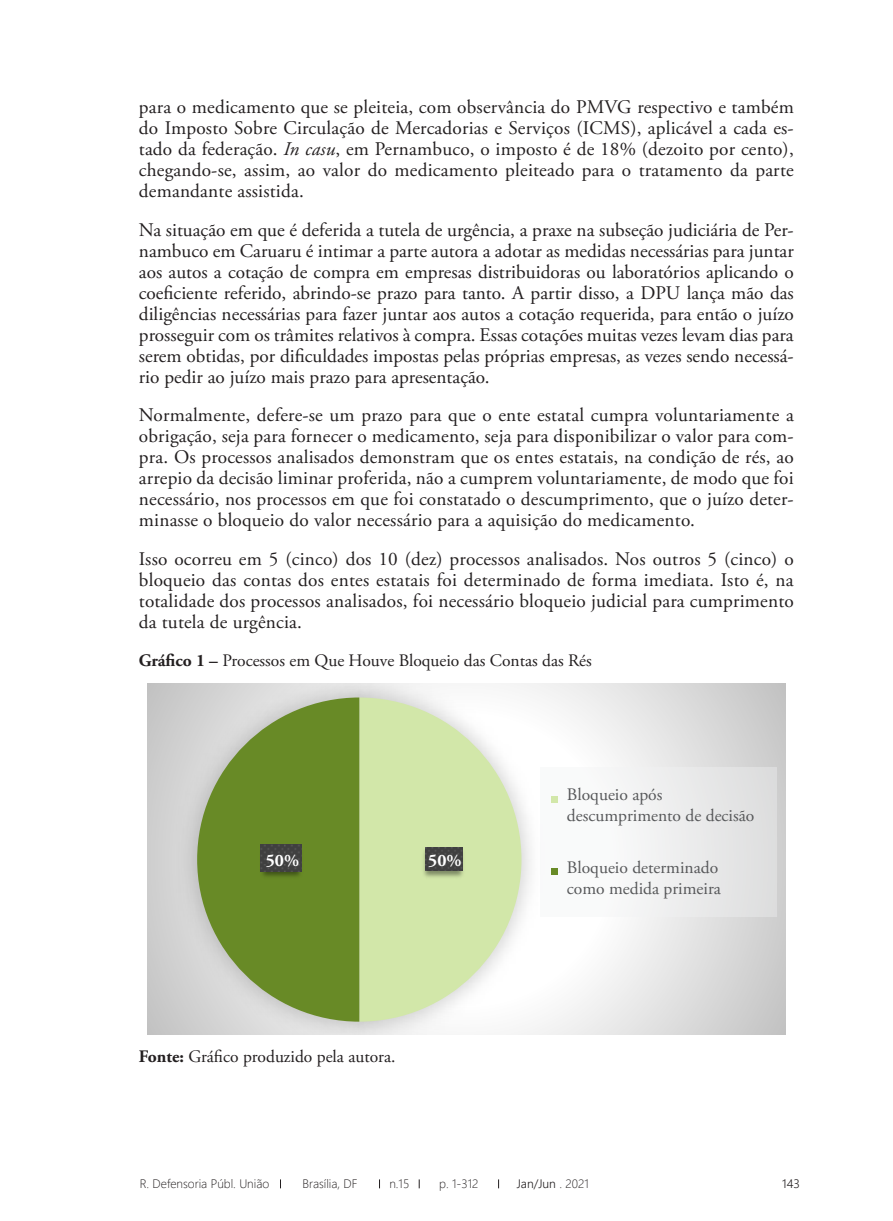
<style>
.page{position:relative;width:893px;height:1221px;background:#fff}
.page>*{position:absolute;margin:0;border:0;box-sizing:border-box;transform-origin:0 0}
.Corpo_Principal{font:19.25px/21px "Adobe Garamond Pro";letter-spacing:.01em;color:#231f20;text-align:justify}
.t1{font:17.5px/21px "Adobe Garamond Pro";color:#57585a}
.Titulo_Fig_tab{font:17.5px "Adobe Garamond Pro";color:#231f20}
.Fonte{font:17.5px "Adobe Garamond Pro";color:#231f20}
.t2{font:700 17.5px "Adobe Garamond Pro";color:#fff}
.t3{font:12.25px "Webly Sleek UI Light";color:#231f20}
.t4{font:12.25px "Webly Sleek UI Semilight";color:#231f20}
.s1{font-style:italic}
.s2{font-weight:700}
.s3{font-family:"Webly Sleek UI Light"}
</style>
<div class="page">
<svg style="left:147px;top:683px;width:638px;height:351px"></svg>
<p class="Corpo_Principal" style="left:139px;top:97px;width:656px">para o medicamento que se pleiteia, com observância do PMVG respectivo e também do Imposto Sobre Circulação de Mercadorias e Serviços (ICMS), aplicável a cada es&shy;tado da federação. <span class="s1">In casu</span>, em Pernambuco, o imposto é de 18% (dezoito por cento), chegando-se, assim, ao valor do medicamento pleiteado para o tratamento da parte demandante assistida.</p>
<p class="Corpo_Principal" style="left:139px;top:220px;width:656px">Na situação em que é deferida a tutela de urgência, a praxe na subseção judiciária de Per&shy;nambuco em Caruaru é intimar a parte autora a adotar as medidas necessárias para juntar aos autos a cotação de compra em empresas distribuidoras ou laboratórios aplicando o coeficiente referido, abrindo-se prazo para tanto. A partir disso, a DPU lança mão das diligências necessárias para fazer juntar aos autos a cotação requerida, para então o juízo prosseguir com os trâmites relativos à compra. Essas cotações muitas vezes levam dias para serem obtidas, por dificuldades impostas pelas próprias empresas, as vezes sendo necessá&shy;rio pedir ao juízo mais prazo para apresentação.</p>
<p class="Corpo_Principal" style="left:139px;top:405px;width:656px">Normalmente, defere-se um prazo para que o ente estatal cumpra voluntariamente a obrigação, seja para fornecer o medicamento, seja para disponibilizar o valor para com&shy;pra. Os processos analisados demonstram que os entes estatais, na condição de rés, ao arrepio da decisão liminar proferida, não a cumprem voluntariamente, de modo que foi necessário, nos processos em que foi constatado o descumprimento, que o juízo deter&shy;minasse o bloqueio do valor necessário para a aquisição do medicamento.</p>
<p class="Corpo_Principal" style="left:139px;top:548px;width:656px">Isso ocorreu em 5 (cinco) dos 10 (dez) processos analisados. Nos outros 5 (cinco) o bloqueio das contas dos entes estatais foi determinado de forma imediata. Isto é, na totalidade dos processos analisados, foi necessário bloqueio judicial para cumprimento da tutela de urgência.</p>
<p class="Titulo_Fig_tab" style="left:139px;top:650px;width:454px"><span class="s2">Gráfico 1 –</span> Processos em Que Houve Bloqueio das Contas das Rés</p>
<p class="t2" style="left:266px;top:850px;width:35px">50%</p>
<p class="t2" style="left:428px;top:850px;width:35px">50%</p>
<p class="Fonte" style="left:139px;top:1045px;width:258px"><span class="s2">Fonte:</span> Gráfico produzido pela autora.</p>
<p class="t1" style="left:567px;top:785px;width:189px">Bloqueio após descumprimento de decisão</p>
<p class="t1" style="left:567px;top:857px;width:156px">Bloqueio determinado como medida primeira</p>
<p class="t3" style="left:140px;top:1174px;width:131px">R. Defensoria Públ. União</p>
<p class="t3" style="left:302px;top:1174px;width:57px">Brasília, DF</p>
<p class="t3" style="left:389px;top:1174px;width:21px">n.15</p>
<p class="t3" style="left:439px;top:1174px;width:41px">p. 1-312</p>
<p class="t4" style="left:517px;top:1174px;width:73px">Jan/Jun <span class="s3">. 2021</span></p>
<p class="t4" style="left:782px;top:1173px;width:19px">143</p>
</div>
